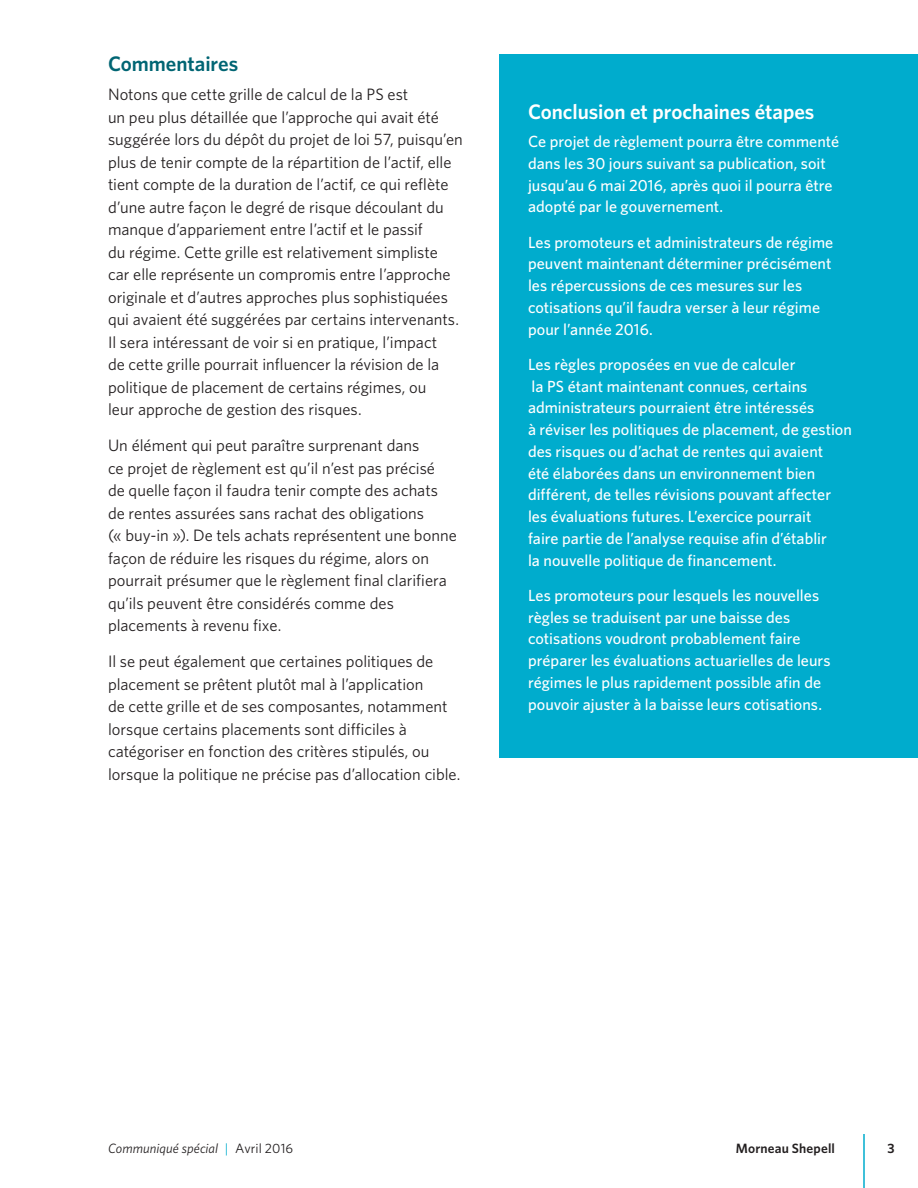
<style>
.page{position:relative;width:918px;height:1188px;background:#fff}
.page>*{position:absolute;margin:0;border:0;box-sizing:border-box;transform-origin:0 0}
.t1{font:600 21px "Whitney";color:#fff}
.t2{font:600 21px "Whitney";color:#006573}
.t3{font:16.5px/22.5px "Whitney";color:#231f20}
.t4{font:500 16.2px/21.8px "Whitney";color:#fff}
.t5{font:italic 13.5px "Whitney";letter-spacing:.01em;color:#231f20}
.t6{font:600 13.5px "Whitney";letter-spacing:.01em;color:#231f20}
.s1{font-style:normal;color:#00accd}
.s2{font-style:normal}
</style>
<div class="page">
<hr style="left:863px;top:1134px;width:2px;height:54px;background:#00accd">
<div style="left:500px;top:54px;width:418px;height:704px;background:#00accd"></div>
<p class="t2" style="left:108px;top:50px;width:132px">Commentaires</p>
<p class="t3" style="left:108px;top:83px;width:356px">Notons que cette grille de calcul de la PS est<br>un peu plus détaillée que l’approche qui avait été suggérée lors du dépôt du projet de loi 57, puisqu’en plus de tenir compte de la répartition de l’actif, elle tient compte de la duration de l’actif, ce qui reflète d’une autre façon le degré de risque découlant du manque d’appariement entre l’actif et le passif<br>du régime. Cette grille est relativement simpliste car elle représente un compromis entre l’approche originale et d’autres approches plus sophistiquées qui avaient été suggérées par certains intervenants.<br>Il sera intéressant de voir si en pratique, l’impact<br>de cette grille pourrait influencer la révision de la politique de placement de certains régimes, ou<br>leur approche de gestion des risques.</p>
<p class="t3" style="left:108px;top:434px;width:350px">Un élément qui peut paraître surprenant dans<br>ce projet de règlement est qu’il n’est pas précisé<br>de quelle façon il faudra tenir compte des achats de rentes assurées sans rachat des obligations<br>(« buy-in »). De tels achats représentent une bonne façon de réduire les risques du régime, alors on pourrait présumer que le règlement final clarifiera qu’ils peuvent être considérés comme des placements à revenu fixe.</p>
<p class="t3" style="left:108px;top:650px;width:354px">Il se peut également que certaines politiques de placement se prêtent plutôt mal à l’application<br>de cette grille et de ses composantes, notamment lorsque certains placements sont difficiles à catégoriser en fonction des critères stipulés, ou lorsque la politique ne précise pas d’allocation cible.</p>
<p class="t1" style="left:528px;top:97px;width:288px">Conclusion et prochaines étapes</p>
<p class="t4" style="left:528px;top:130px;width:313px">Ce projet de règlement pourra être commenté dans les 30 jours suivant sa publication, soit jusqu’au 6 mai 2016, après quoi il pourra être adopté par le gouvernement.</p>
<p class="t4" style="left:528px;top:231px;width:307px">Les promoteurs et administrateurs de régime peuvent maintenant déterminer précisément les répercussions de ces mesures sur les cotisations qu’il faudra verser à leur régime pour l’année 2016.</p>
<p class="t4" style="left:528px;top:353px;width:326px">Les règles proposées en vue de calculer<br>la PS étant maintenant connues, certains administrateurs pourraient être intéressés<br>à réviser les politiques de placement, de gestion des risques ou d’achat de rentes qui avaient<br>été élaborées dans un environnement bien différent, de telles révisions pouvant affecter les évaluations futures. L’exercice pourrait<br>faire partie de l’analyse requise afin d’établir<br>la nouvelle politique de financement.</p>
<p class="t4" style="left:528px;top:584px;width:304px">Les promoteurs pour lesquels les nouvelles règles se traduisent par une baisse des cotisations voudront probablement faire préparer les évaluations actuarielles de leurs régimes le plus rapidement possible afin de pouvoir ajuster à la baisse leurs cotisations.</p>
<p class="t5" style="left:108px;top:1139px;width:187px">Communiqué spécial <span class="s1">|</span> <span class="s2">Avril 2016</span></p>
<p class="t6" style="left:736px;top:1140px;width:100px">Morneau Shepell</p>
<p class="t6" style="left:887px;top:1139px;width:9px">3</p>
</div>
